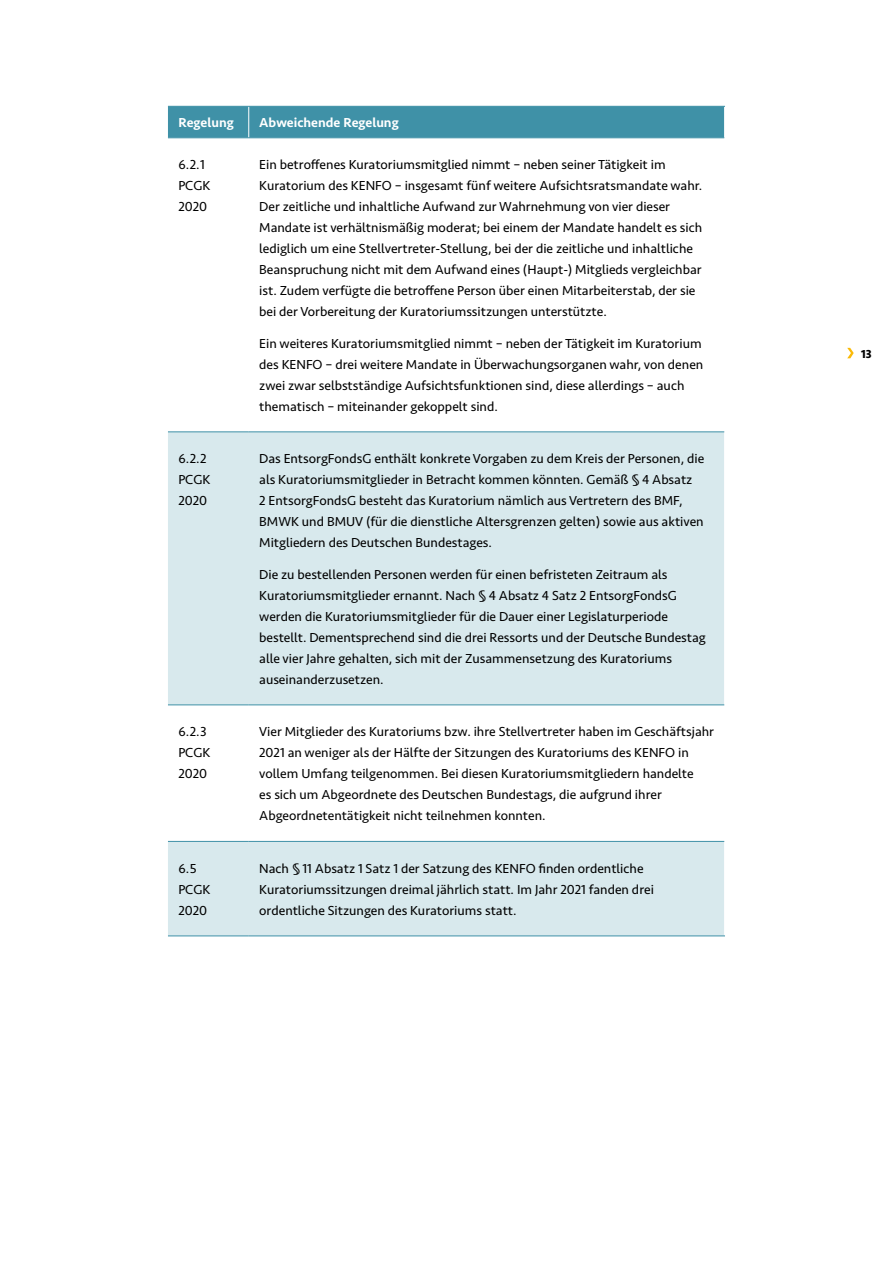
<style>
.page{position:relative;width:893px;height:1263px;background:#fff}
.page>*{position:absolute;margin:0;border:0;box-sizing:border-box;transform-origin:0 0}
.t1{font:13.5px/21px "Seravek Basic";color:#000}
.t2{font:500 13.5px "Seravek Basic";color:#fff}
.t3{font:700 12px "Seravek Basic";color:#000}
</style>
<div class="page">
<svg style="left:847px;top:348px;width:7px;height:10px"></svg>
<div style="left:168px;top:107px;width:556px;height:30px;background:#3f91a7"></div>
<svg style="left:168px;top:432px;width:556px;height:503px;fill:#d8e9ed"></svg>
<hr style="left:248px;top:107px;width:1px;height:30px;background:#fff">
<hr style="left:168px;top:106px;width:81px;height:1px;background:#3f91a7">
<hr style="left:249px;top:106px;width:476px;height:1px;background:#3f91a7">
<hr style="left:168px;top:137px;width:81px;height:1px;background:#3f91a7">
<hr style="left:249px;top:137px;width:475px;height:1px;background:#3f91a7">
<hr style="left:168px;top:431px;width:81px;height:1px;background:#3f91a7">
<hr style="left:249px;top:431px;width:475px;height:1px;background:#3f91a7">
<hr style="left:168px;top:704px;width:81px;height:1px;background:#3f91a7">
<hr style="left:249px;top:704px;width:475px;height:1px;background:#3f91a7">
<hr style="left:168px;top:841px;width:81px;height:1px;background:#3f91a7">
<hr style="left:249px;top:841px;width:475px;height:1px;background:#3f91a7">
<hr style="left:168px;top:935px;width:81px;height:1px;background:#3f91a7">
<hr style="left:249px;top:935px;width:476px;height:1px;background:#3f91a7">
<p class="t2" style="left:178px;top:114px;width:57px">Regelung</p>
<p class="t2" style="left:259px;top:114px;width:141px">Abweichende Regelung</p>
<p class="t1" style="left:178px;top:154px;width:33px">6.2.1<br>PCGK<br>2020</p>
<p class="t1" style="left:259px;top:154px;width:445px">Ein betroffenes Kuratoriumsmitglied nimmt – neben seiner Tätigkeit im Kuratorium des KENFO – insgesamt fünf weitere Aufsichtsratsmandate wahr.<br>Der zeitliche und inhaltliche Aufwand zur Wahrnehmung von vier dieser Mandate ist verhältnismäßig moderat; bei einem der Mandate handelt es sich lediglich um eine Stellvertreter-Stellung, bei der die zeitliche und inhaltliche Beanspruchung nicht mit dem Aufwand eines (Haupt-) Mitglieds vergleichbar ist. Zudem verfügte die betroffene Person über einen Mitarbeiterstab, der sie bei der Vorbereitung der Kuratoriumssitzungen unterstützte.</p>
<p class="t1" style="left:259px;top:333px;width:446px">Ein weiteres Kuratoriumsmitglied nimmt – neben der Tätigkeit im Kuratorium des KENFO – drei weitere Mandate in Überwachungsorganen wahr, von denen zwei zwar selbstständige Aufsichtsfunktionen sind, diese allerdings – auch thematisch – miteinander gekoppelt sind.</p>
<p class="t1" style="left:178px;top:448px;width:33px">6.2.2<br>PCGK<br>2020</p>
<p class="t1" style="left:259px;top:448px;width:446px">Das EntsorgFondsG enthält konkrete Vorgaben zu dem Kreis der Personen, die als Kuratoriumsmitglieder in Betracht kommen könnten. Gemäß § 4 Absatz<br>2 EntsorgFondsG besteht das Kuratorium nämlich aus Vertretern des BMF, BMWK und BMUV (für die dienstliche Altersgrenzen gelten) sowie aus aktiven Mitgliedern des Deutschen Bundestages.</p>
<p class="t1" style="left:259px;top:564px;width:448px">Die zu bestellenden Personen werden für einen befristeten Zeitraum als Kuratoriumsmitglieder ernannt. Nach § 4 Absatz 4 Satz 2 EntsorgFondsG werden die Kuratoriumsmitglieder für die Dauer einer Legislaturperiode bestellt. Dementsprechend sind die drei Ressorts und der Deutsche Bundestag alle vier Jahre gehalten, sich mit der Zusammensetzung des Kuratoriums auseinanderzusetzen.</p>
<p class="t1" style="left:178px;top:721px;width:33px">6.2.3<br>PCGK<br>2020</p>
<p class="t1" style="left:259px;top:721px;width:456px">Vier Mitglieder des Kuratoriums bzw. ihre Stellvertreter haben im Geschäftsjahr 2021 an weniger als der Hälfte der Sitzungen des Kuratoriums des KENFO in vollem Umfang teilgenommen. Bei diesen Kuratoriumsmitgliedern handelte<br>es sich um Abgeordnete des Deutschen Bundestags, die aufgrund ihrer Abgeordnetentätigkeit nicht teilnehmen konnten.</p>
<p class="t1" style="left:178px;top:858px;width:33px">6.5<br>PCGK<br>2020</p>
<p class="t1" style="left:259px;top:858px;width:396px">Nach § 11 Absatz 1 Satz 1 der Satzung des KENFO finden ordentliche<br>Kuratoriumssitzungen dreimal jährlich statt. Im Jahr 2021 fanden drei ordentliche Sitzungen des Kuratoriums statt.</p>
<p class="t3" style="left:861px;top:347px;width:12px">13</p>
</div>
